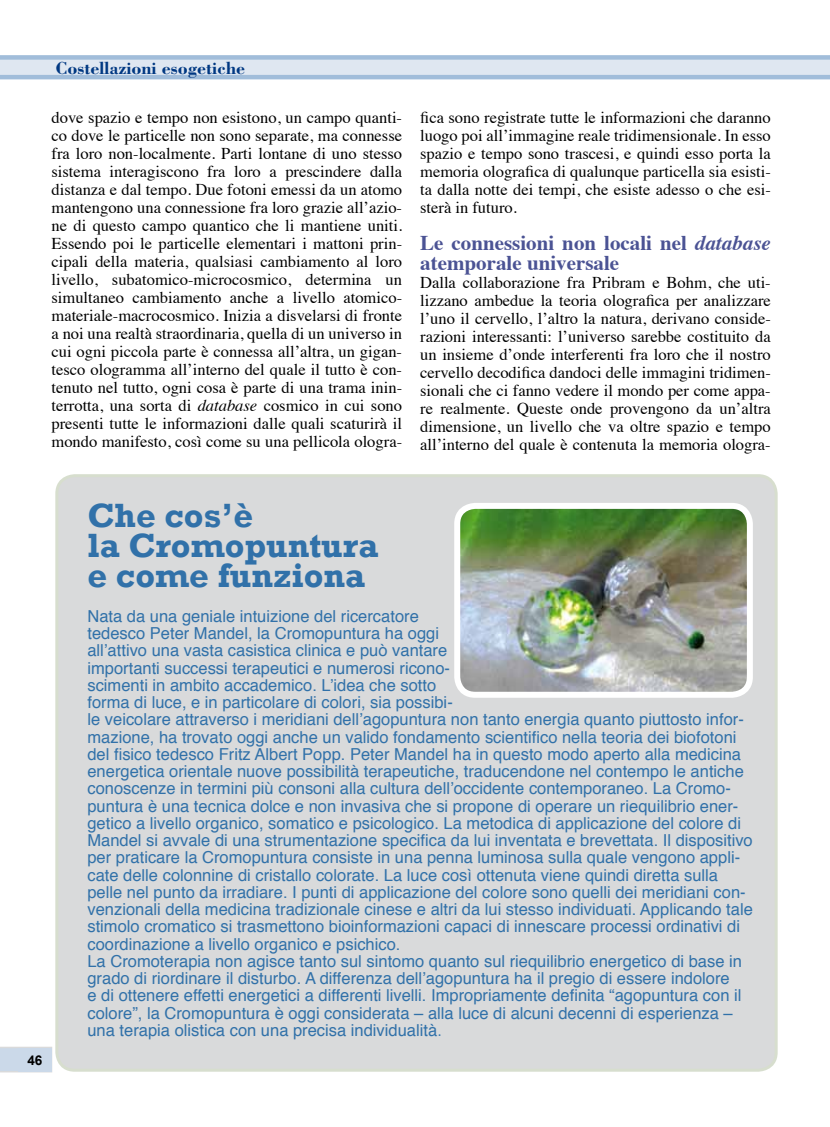
<style>
.page{position:relative;width:830px;height:1127px;background:#fff}
.page>*{position:absolute;margin:0;border:0;box-sizing:border-box;transform-origin:0 0}
.t1{font:700 34.5px/30px "Rockwell";color:#3171a9}
.t2{font:700 21px/19.5px "Times";color:#4b5394}
.t3{font:700 18px "Bodoni";color:#003882}
.t4{font:16.5px/17.2px "Helvetica";color:#3171a9}
.t5{font:16.5px/18px "Times";color:#000;text-align:justify}
.t6{font:700 13.5px "Arial";color:#000}
.s1{font-style:italic}
.s2{font-family:"Times";font-size:15.75px}
</style>
<div class="page">
<svg style="left:0;top:1047px;width:52px;height:25px"></svg>
<div style="left:18px;top:1048px;width:33px;height:23px;background:#cbd9e9"></div>
<svg style="left:0;top:55px;width:829px;height:24px"></svg>
<div style="left:57px;top:476px;width:718px;height:594px;background:#d9dadb;border-radius:18px"></div>
<div style="left:55px;top:474px;width:722px;height:597px;border:3px solid #d7dece;border-radius:18px"></div>
<img style="left:461px;top:510px;width:284px;height:181px">
<div style="left:454px;top:503px;width:298px;height:195px;border:6px solid #fff;border-radius:18px"></div>
<p class="t3" style="left:55px;top:57px;width:191px">Costellazioni esogetiche</p>
<p class="t5" style="left:51px;top:107px;width:352px">dove spazio e tempo non esistono, un campo quanti&shy;co dove le particelle non sono separate, ma connesse fra loro non-localmente. Parti lontane di uno stesso sistema interagiscono fra loro a prescindere dalla distanza e dal tempo. Due fotoni emessi da un atomo mantengono una connessione fra loro grazie all’azio&shy;ne di questo campo quantico che li mantiene uniti.<br>Essendo poi le particelle elementari i mattoni prin&shy;cipali della materia, qualsiasi cambiamento al loro livello, subatomico-microcosmico, determina un simultaneo cambiamento anche a livello atomico&shy;materiale-macrocosmico. Inizia a disvelarsi di fronte a noi una realtà straordinaria, quella di un universo in cui ogni piccola parte è connessa all’altra, un gigan&shy;tesco ologramma all’interno del quale il tutto è con&shy;tenuto nel tutto, ogni cosa è parte di una trama inin&shy;terrotta, una sorta di <span class="s1">database</span> cosmico in cui sono presenti tutte le informazioni dalle quali scaturirà il mondo manifesto, così come su una pellicola ologra-</p>
<p class="t5" style="left:420px;top:107px;width:352px">fica sono registrate tutte le informazioni che daranno luogo poi all’immagine reale tridimensionale. In esso spazio e tempo sono trascesi, e quindi esso porta la memoria olografica di qualunque particella sia esisti&shy;ta dalla notte dei tempi, che esiste adesso o che esi&shy;sterà in futuro.</p>
<p class="t2" style="left:420px;top:231px;width:352px">Le connessioni non locali nel <span class="s1">database </span>atemporale universale</p>
<p class="t5" style="left:420px;top:272px;width:352px">Dalla collaborazione fra Pribram e Bohm, che uti&shy;lizzano ambedue la teoria olografica per analizzare l’uno il cervello, l’altro la natura, derivano conside&shy;razioni interessanti: l’universo sarebbe costituito da un insieme d’onde interferenti fra loro che il nostro cervello decodifica dandoci delle immagini tridimen&shy;sionali che ci fanno vedere il mondo per come appa&shy;re realmente. Queste onde provengono da un’altra dimensione, un livello che va oltre spazio e tempo all’interno del quale è contenuta la memoria ologra-</p>
<p class="t6" style="left:27px;top:1051px;width:17px">46</p>
<h1 class="t1" style="left:87px;top:500px;width:292px">Che cos’è<br>la Cromopuntura e come funziona</h1>
<p class="t4" style="left:87px;top:608px;width:666px">Nata da una geniale intuizione del ricercatore<br>tedesco Peter Mandel, la Cromopuntura ha oggi<br>all’attivo una vasta casistica clinica e può vantare<br>importanti successi terapeutici e numerosi ricono-<br>scimenti in ambito accademico. L’idea che sotto<br>forma di luce, e in particolare di colori, sia possibi-<br>le veicolare attraverso i meridiani dell’agopuntura non tanto energia quanto piuttosto infor&shy;mazione, ha trovato oggi anche un valido fondamento scientifico nella teoria dei biofotoni del fisico tedesco Fritz Albert Popp. Peter Mandel ha in questo modo aperto alla medicina energetica orientale nuove possibilità terapeutiche, traducendone nel contempo le antiche conoscenze in termini più consoni alla cultura dell’occidente contemporaneo. La Cromo&shy;puntura è una tecnica dolce e non invasiva che si propone di operare un riequilibrio ener&shy;getico a livello organico, somatico e psicologico. La metodica di applicazione del colore di Mandel si avvale di una strumentazione specifica da lui inventata e brevettata. Il dispositivo per praticare la Cromopuntura consiste in una penna luminosa sulla quale vengono appli&shy;cate delle colonnine di cristallo colorate. La luce così ottenuta viene quindi diretta sulla pelle nel punto da irradiare. I punti di applicazione del colore sono quelli dei meridiani con&shy;venzionali della medicina tradizionale cinese e altri da lui stesso individuati. Applicando tale stimolo cromatico si trasmettono bioinformazioni capaci di innescare processi ordinativi di coordinazione a livello organico e psichico.<br>La Cromoterapia non agisce tanto sul sintomo quanto sul riequilibrio energetico di base in grado di riordinare il disturbo. A differenza dell’agopuntura ha il pregio di essere indolore<br>e di ottenere effetti energetici a differenti livelli. Impropriamente definita “agopuntura con il colore”, la Cromopuntura è oggi considerata – alla luce di alcuni decenni di esperienza – una terapia olistica con una precisa individualità<span class="s2">.</span></p>
</div>
